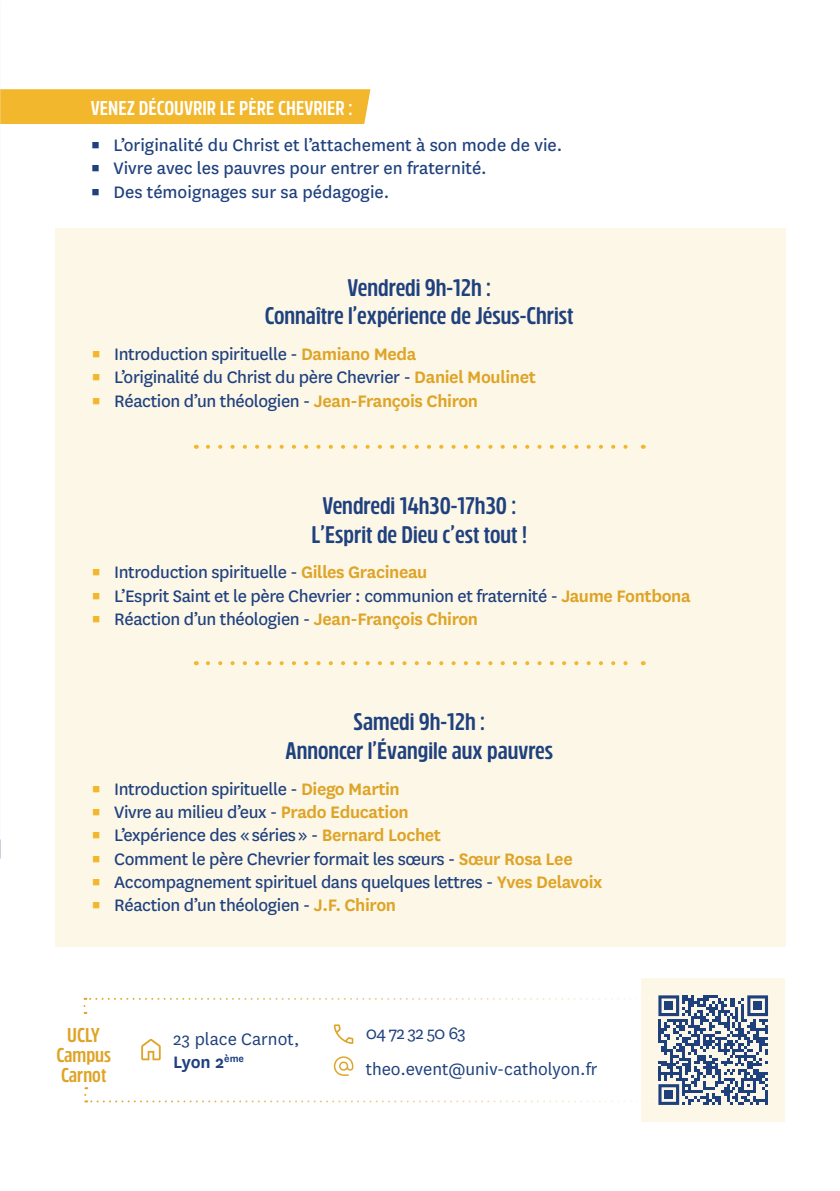
<style>
.page{position:relative;width:840px;height:1191px;background:#fff}
.page>*{position:absolute;margin:0;border:0;box-sizing:border-box;transform-origin:0 0}
.t1{font:700 24px "Rockeby Cd";color:#1f417e}
.t2{font:700 20px "Rockeby Cd";color:#fff}
.t3{font:700 20px "Rockeby Cd";color:#dea427}
.t4{font:19.4px "National";letter-spacing:-.02em;color:#1f417e}
.t5{font:19.4px "National";color:#1f417e}
.t6{font:19.4px "National";color:#1f417e}
.t7{font:600 19.4px "National";color:#1f417e}
.s1{font-style:inherit}
.s2{color:#f2b72c}
.s3{font-weight:600;color:#dea427}
</style>
<div class="page">
<div style="left:641px;top:978px;width:143px;height:144px;background:#fdf7e7"></div>
<div style="left:55px;top:228px;width:729px;height:719px;background:#fdf7e7"></div>
<svg style="left:208px;top:445px;width:420px;height:4px"></svg>
<svg style="left:208px;top:661px;width:420px;height:4px"></svg>
<div style="left:1px;top:89px;width:369px;height:35px;background:#f2b72c"></div>
<img style="left:0;top:0;width:1px;height:839px">
<svg style="left:83px;top:995px;width:684px;height:110px"></svg>
<div style="left:664px;top:1001px;width:8px;height:9px;background:#1e407d"></div>
<div style="left:752px;top:1001px;width:9px;height:9px;background:#1e407d"></div>
<div style="left:664px;top:1090px;width:8px;height:9px;background:#1e407d"></div>
<p class="t2" style="left:91px;top:96px;width:263px">VENEZ DÉCOUVRIR LE PÈRE CHEVRIER :</p>
<p class="t5" style="left:91px;top:132px;width:473px"><span class="s1">▪</span> L’originalité du Christ et l’attachement à son mode de vie.</p>
<p class="t5" style="left:91px;top:155px;width:397px"><span class="s1">▪</span> Vivre avec les pauvres pour entrer en fraternité.</p>
<p class="t5" style="left:91px;top:179px;width:300px"><span class="s1">▪</span> Des témoignages sur sa pédagogie.</p>
<p class="t1" style="left:347px;top:273px;width:145px">Vendredi 9h-12h :</p>
<p class="t1" style="left:265px;top:302px;width:310px">Connaître l’expérience de Jésus-Christ</p>
<p class="t4" style="left:91px;top:341px;width:326px"><span class="s2">▪</span> Introduction spirituelle - <span class="s3">Damiano Meda</span></p>
<p class="t4" style="left:91px;top:364px;width:445px"><span class="s2">▪</span> L’originalité du Christ du père Chevrier - <span class="s3">Daniel Moulinet</span></p>
<p class="t4" style="left:91px;top:388px;width:388px"><span class="s2">▪</span> Réaction d’un théologien - <span class="s3">Jean-François Chiron</span></p>
<p class="t1" style="left:322px;top:491px;width:195px">Vendredi 14h30-17h30 :</p>
<p class="t1" style="left:311px;top:520px;width:217px">L’Esprit de Dieu c’est tout !</p>
<p class="t4" style="left:91px;top:559px;width:337px"><span class="s2">▪</span> Introduction spirituelle - <span class="s3">Gilles Gracineau</span></p>
<p class="t4" style="left:91px;top:583px;width:600px"><span class="s2">▪</span> L’Esprit Saint et le père Chevrier : communion et fraternité - <span class="s3">Jaume Fontbona</span></p>
<p class="t4" style="left:91px;top:606px;width:388px"><span class="s2">▪</span> Réaction d’un théologien - <span class="s3">Jean-François Chiron</span></p>
<p class="t1" style="left:353px;top:708px;width:133px">Samedi 9h-12h :</p>
<p class="t1" style="left:285px;top:736px;width:269px">Annoncer l’Évangile aux pauvres</p>
<p class="t4" style="left:91px;top:776px;width:310px"><span class="s2">▪</span> Introduction spirituelle - <span class="s3">Diego Martin</span></p>
<p class="t4" style="left:91px;top:799px;width:318px"><span class="s2">▪</span> Vivre au milieu d’eux - <span class="s3">Prado Education</span></p>
<p class="t4" style="left:91px;top:822px;width:351px"><span class="s2">▪</span> L’expérience des « séries » - <span class="s3">Bernard Lochet</span></p>
<p class="t4" style="left:91px;top:846px;width:482px"><span class="s2">▪</span> Comment le père Chevrier formait les sœurs - <span class="s3">Sœur Rosa Lee</span></p>
<p class="t4" style="left:91px;top:869px;width:512px"><span class="s2">▪</span> Accompagnement spirituel dans quelques lettres - <span class="s3">Yves Delavoix</span></p>
<p class="t4" style="left:91px;top:892px;width:306px"><span class="s2">▪</span> Réaction d’un théologien - <span class="s3">J.F. Chiron</span></p>
<p class="t3" style="left:67px;top:1023px;width:34px">UCLY</p>
<p class="t3" style="left:56px;top:1043px;width:56px">Campus</p>
<p class="t3" style="left:61px;top:1063px;width:47px">Carnot</p>
<p class="t6" style="left:173px;top:1026px;width:128px">23 place Carnot,</p>
<p class="t7" style="left:173px;top:1049px;width:72px">Lyon 2<sup>ème</sup></p>
<p class="t6" style="left:365px;top:1020px;width:102px">04 72 32 50 63</p>
<p class="t6" style="left:365px;top:1056px;width:233px">theo.event@univ-catholyon.fr</p>
</div>
